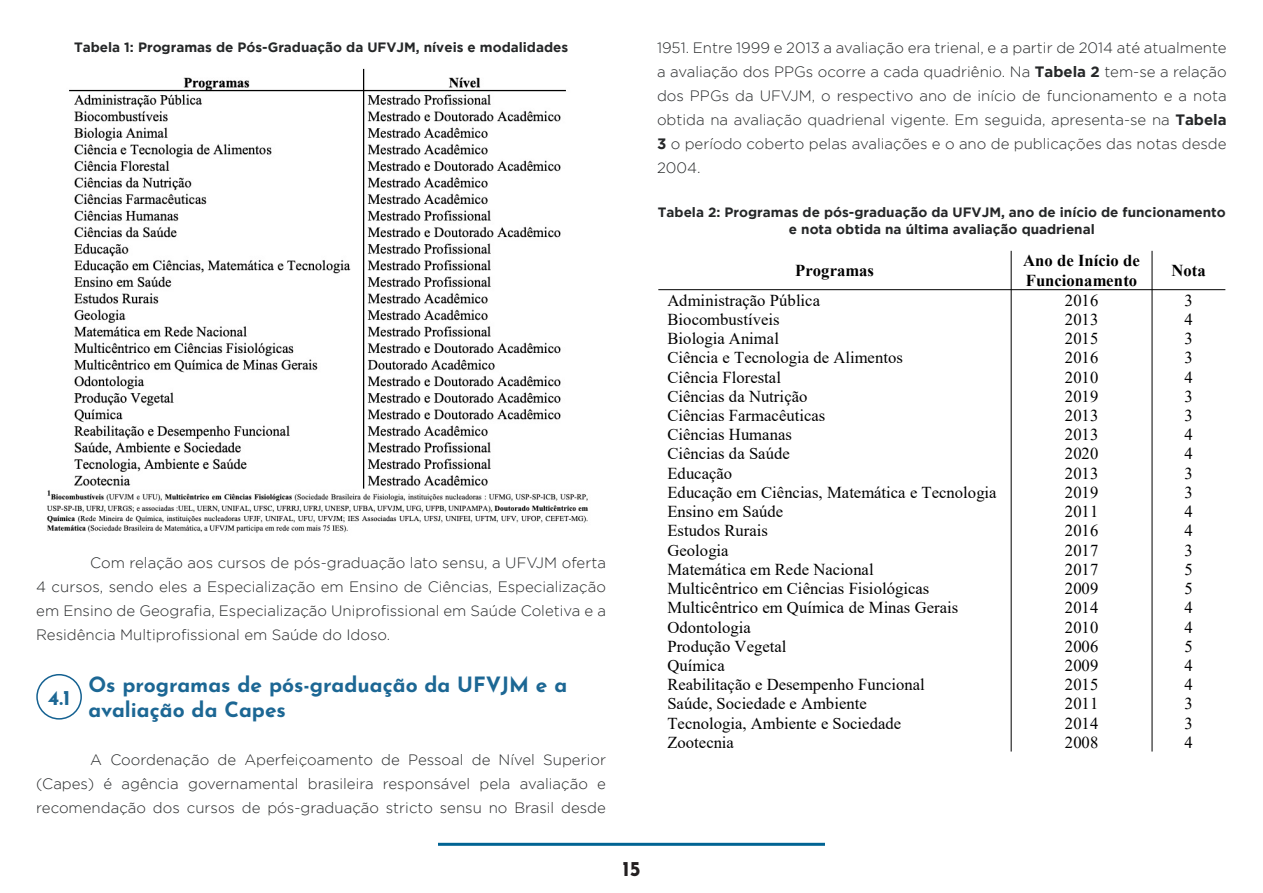
<style>
.page{position:relative;width:1263px;height:893px;background:#fff}
.page>*{position:absolute;margin:0;border:0;box-sizing:border-box;transform-origin:0 0}
.t1{font:700 21px/25.2px "Josefin Sans";color:#1c6794}
.t2{font:700 21px "Josefin Sans";color:#231f20}
.t3{font:16.65px "Times New Roman";color:#000}
.t4{font:700 16.65px/19.2px "Times New Roman";color:#000}
.Estilo_de_parágrafo{font:300 15px/24px "Gotham";color:#252728;text-align:justify}
.t5{font:700 13.5px/16.5px "Gotham";color:#252728;text-align:center}
.s1{font-weight:700}
</style>
<div class="page">
<hr style="left:438px;top:843px;width:387px;height:3px;background:#006393">
<img style="left:46px;top:68px;width:542px;height:465px">
<div style="left:36px;top:674px;width:46px;height:46px;border:2px solid #146191;border-radius:50%"></div>
<hr style="left:658px;top:289px;width:567px;height:1px;background:#000">
<hr style="left:1011px;top:251px;width:1px;height:500px;background:#000">
<hr style="left:1152px;top:251px;width:1px;height:500px;background:#000">
<p class="t5" style="left:74px;top:39px;width:496px">Tabela 1: Programas de Pós-Graduação da UFVJM, níveis e modalidades</p>
<p class="Estilo_de_parágrafo" style="left:36px;top:550px;width:571px;text-indent:54px">Com relação aos cursos de pós-graduação lato sensu, a UFVJM oferta 4 cursos, sendo eles a Especialização em Ensino de Ciências, Especialização em Ensino de Geografia, Especialização Uniprofissional em Saúde Coletiva e a Residência Multiprofissional em Saúde do Idoso.</p>
<p class="t1" style="left:48px;top:683px;width:24px">4.1</p>
<p class="t1" style="left:88px;top:670px;width:480px">Os programas de pós-graduação da UFVJM e a avaliação da Capes</p>
<p class="Estilo_de_parágrafo" style="left:36px;top:747px;width:571px;text-indent:54px">A Coordenação de Aperfeiçoamento de Pessoal de Nível Superior (Capes) é agência governamental brasileira responsável pela avaliação e recomendação dos cursos de pós-graduação stricto sensu no Brasil desde</p>
<p class="Estilo_de_parágrafo" style="left:657px;top:36px;width:571px">1951. Entre 1999 e 2013 a avaliação era trienal, e a partir de 2014 até atualmente a avaliação dos PPGs ocorre a cada quadriênio. Na <span class="s1">Tabela 2</span> tem-se a relação dos PPGs da UFVJM, o respectivo ano de início de funcionamento e a nota obtida na avaliação quadrienal vigente. Em seguida, apresenta-se na <span class="s1">Tabela 3</span> o período coberto pelas avaliações e o ano de publicações das notas desde 2004.</p>
<p class="t5" style="left:658px;top:204px;width:569px">Tabela 2: Programas de pós-graduação da UFVJM, ano de início de funcionamento e nota obtida na última avaliação quadrienal</p>
<p class="t4" style="left:795px;top:260px;width:80px">Programas</p>
<p class="t4" style="left:1023px;top:251px;width:118px">Ano de Início de<br>Funcionamento</p>
<p class="t4" style="left:1171px;top:260px;width:36px">Nota</p>
<p class="t3" style="left:667px;top:288px;width:154px">Administração Pública</p>
<p class="t3" style="left:1065px;top:288px;width:35px">2016</p>
<p class="t3" style="left:1184px;top:288px;width:10px">3</p>
<p class="t3" style="left:667px;top:307px;width:114px">Biocombustíveis</p>
<p class="t3" style="left:1065px;top:307px;width:35px">2013</p>
<p class="t3" style="left:1184px;top:307px;width:10px">4</p>
<p class="t3" style="left:667px;top:327px;width:113px">Biologia Animal</p>
<p class="t3" style="left:1065px;top:327px;width:35px">2015</p>
<p class="t3" style="left:1184px;top:327px;width:10px">3</p>
<p class="t3" style="left:667px;top:346px;width:237px">Ciência e Tecnologia de Alimentos</p>
<p class="t3" style="left:1065px;top:346px;width:35px">2016</p>
<p class="t3" style="left:1184px;top:346px;width:10px">3</p>
<p class="t3" style="left:667px;top:365px;width:115px">Ciência Florestal</p>
<p class="t3" style="left:1065px;top:365px;width:35px">2010</p>
<p class="t3" style="left:1184px;top:365px;width:10px">4</p>
<p class="t3" style="left:667px;top:384px;width:142px">Ciências da Nutrição</p>
<p class="t3" style="left:1065px;top:384px;width:35px">2019</p>
<p class="t3" style="left:1184px;top:384px;width:10px">3</p>
<p class="t3" style="left:667px;top:404px;width:159px">Ciências Farmacêuticas</p>
<p class="t3" style="left:1065px;top:404px;width:35px">2013</p>
<p class="t3" style="left:1184px;top:404px;width:10px">3</p>
<p class="t3" style="left:667px;top:423px;width:126px">Ciências Humanas</p>
<p class="t3" style="left:1065px;top:423px;width:35px">2013</p>
<p class="t3" style="left:1184px;top:423px;width:10px">4</p>
<p class="t3" style="left:667px;top:442px;width:124px">Ciências da Saúde</p>
<p class="t3" style="left:1065px;top:442px;width:35px">2020</p>
<p class="t3" style="left:1184px;top:442px;width:10px">4</p>
<p class="t3" style="left:667px;top:461px;width:66px">Educação</p>
<p class="t3" style="left:1065px;top:461px;width:35px">2013</p>
<p class="t3" style="left:1184px;top:461px;width:10px">3</p>
<p class="t3" style="left:667px;top:481px;width:331px">Educação em Ciências, Matemática e Tecnologia</p>
<p class="t3" style="left:1065px;top:481px;width:35px">2019</p>
<p class="t3" style="left:1184px;top:481px;width:10px">3</p>
<p class="t3" style="left:667px;top:500px;width:117px">Ensino em Saúde</p>
<p class="t3" style="left:1065px;top:500px;width:35px">2011</p>
<p class="t3" style="left:1184px;top:500px;width:10px">4</p>
<p class="t3" style="left:667px;top:519px;width:102px">Estudos Rurais</p>
<p class="t3" style="left:1065px;top:519px;width:35px">2016</p>
<p class="t3" style="left:1184px;top:519px;width:10px">4</p>
<p class="t3" style="left:667px;top:538px;width:63px">Geologia</p>
<p class="t3" style="left:1065px;top:538px;width:35px">2017</p>
<p class="t3" style="left:1184px;top:538px;width:10px">3</p>
<p class="t3" style="left:667px;top:557px;width:208px">Matemática em Rede Nacional</p>
<p class="t3" style="left:1065px;top:557px;width:35px">2017</p>
<p class="t3" style="left:1184px;top:557px;width:10px">5</p>
<p class="t3" style="left:667px;top:577px;width:263px">Multicêntrico em Ciências Fisiológicas</p>
<p class="t3" style="left:1065px;top:577px;width:35px">2009</p>
<p class="t3" style="left:1184px;top:577px;width:10px">5</p>
<p class="t3" style="left:667px;top:596px;width:292px">Multicêntrico em Química de Minas Gerais</p>
<p class="t3" style="left:1065px;top:596px;width:35px">2014</p>
<p class="t3" style="left:1184px;top:596px;width:10px">4</p>
<p class="t3" style="left:667px;top:615px;width:85px">Odontologia</p>
<p class="t3" style="left:1065px;top:615px;width:35px">2010</p>
<p class="t3" style="left:1184px;top:615px;width:10px">4</p>
<p class="t3" style="left:667px;top:635px;width:120px">Produção Vegetal</p>
<p class="t3" style="left:1065px;top:635px;width:35px">2006</p>
<p class="t3" style="left:1184px;top:635px;width:10px">5</p>
<p class="t3" style="left:667px;top:654px;width:59px">Química</p>
<p class="t3" style="left:1065px;top:654px;width:35px">2009</p>
<p class="t3" style="left:1184px;top:654px;width:10px">4</p>
<p class="t3" style="left:667px;top:673px;width:259px">Reabilitação e Desempenho Funcional</p>
<p class="t3" style="left:1065px;top:673px;width:35px">2015</p>
<p class="t3" style="left:1184px;top:673px;width:10px">4</p>
<p class="t3" style="left:667px;top:692px;width:201px">Saúde, Sociedade e Ambiente</p>
<p class="t3" style="left:1065px;top:692px;width:35px">2011</p>
<p class="t3" style="left:1184px;top:692px;width:10px">3</p>
<p class="t3" style="left:667px;top:711px;width:235px">Tecnologia, Ambiente e Sociedade</p>
<p class="t3" style="left:1065px;top:711px;width:35px">2014</p>
<p class="t3" style="left:1184px;top:711px;width:10px">3</p>
<p class="t3" style="left:667px;top:731px;width:68px">Zootecnia</p>
<p class="t3" style="left:1065px;top:731px;width:35px">2008</p>
<p class="t3" style="left:1184px;top:731px;width:10px">4</p>
<h1 class="t2" style="left:622px;top:853px;width:20px">15</h1>
</div>
